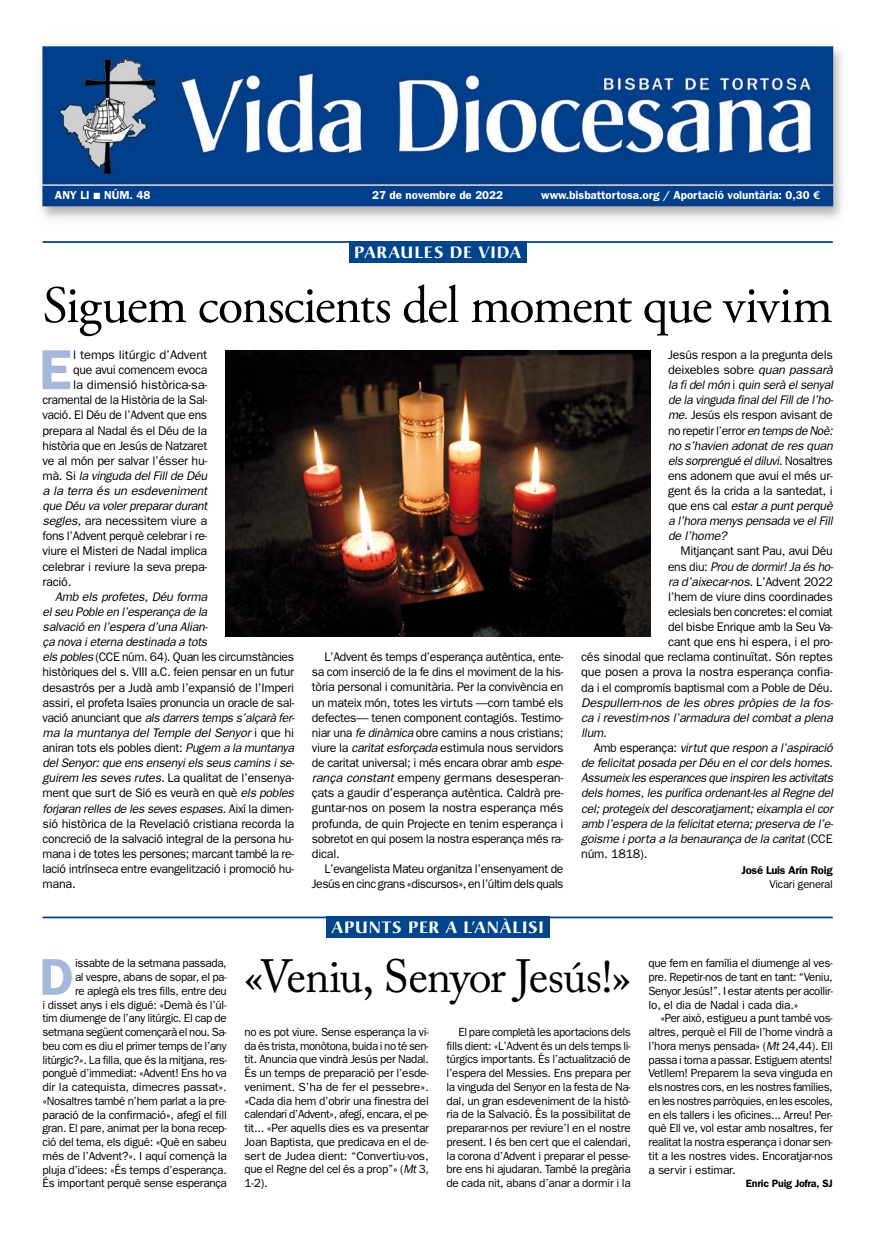
<style>
.page{position:relative;width:886px;height:1241px;background:#fff}
.page>*{position:absolute;margin:0;border:0;box-sizing:border-box;transform-origin:0 0}
.t1{font:600 56.5px "Franklin Gothic";color:#a5b8db}
.t2{font:52.5px "Adobe Garamond Pro";letter-spacing:-.025em;color:#000}
.t3{font:600 52px "Franklin Gothic";color:#a5b8db}
.t4{font:46.25px "Adobe Caslon Pro";letter-spacing:-.025em;color:#000}
.t5{font:700 16.25px "Christiana";letter-spacing:.05em;color:#fff}
.t6{font:12.5px/15.1px "Franklin Gothic";letter-spacing:-.025em;color:#000;text-align:right}
.t7{font:italic 12.5px/15.1px "Franklin Gothic";letter-spacing:-.02em;color:#000;text-align:justify}
.t8{font:11.88px/13.8px "Franklin Gothic";letter-spacing:-.025em;color:#000;text-align:justify}
.t9{font:600 11.5px "Franklin Gothic";color:#fff}
.t10{font:600 11.25px "Franklin Gothic";letter-spacing:-.02em;color:#000}
.t11{font:11.25px "Franklin Gothic";letter-spacing:-.02em;color:#000}
.t12{font:600 10.62px "Franklin Gothic";letter-spacing:-.02em;color:#000}
.s1{font-family:"European Pi Three";font-weight:400;font-size:9px}
.s2{font-family:"Euro Sans ITC";font-weight:700}
.s3{font-style:normal}
.s4{font-style:italic}
</style>
<div class="page">
<img style="left:38px;top:37px;width:804px;height:182px">
<div style="left:349px;top:241px;width:177px;height:21px;background:#00448a"></div>
<hr style="left:43px;top:241px;width:790px;height:2px;background:#00448a">
<div style="left:326px;top:916px;width:223px;height:21px;background:#00448a"></div>
<hr style="left:43px;top:916px;width:790px;height:2px;background:#00448a">
<img style="left:225px;top:350px;width:425px;height:286px">
<p class="t9" style="left:55px;top:188px;width:97px">ANY LI <span class="s1">L</span> NÚM. 48</p>
<p class="t9" style="left:372px;top:188px;width:132px">27 de novembre de 2022</p>
<p class="t9" style="left:541px;top:188px;width:281px">www.bisbattortosa.org / Aportació voluntària: 0,30 <span class="s2">E</span></p>
<h3 class="t5" style="left:354px;top:241px;width:168px">PARAULES DE VIDA</h3>
<h2 class="t2" style="left:43px;top:274px;width:792px">Siguem conscients del moment que vivim</h2>
<h1 class="t1" style="left:39px;top:336px;width:34px">E</h1>
<p class="t6" style="left:73px;top:347px;width:136px">l temps litúrgic d’Advent</p>
<p class="t6" style="left:73px;top:362px;width:136px">que avui comencem evoca</p>
<p class="t6" style="left:73px;top:377px;width:136px">la dimensió històrica-sa-</p>
<p class="t6" style="left:43px;top:392px;width:166px">cramental de la Història de la Sal-</p>
<p class="t6" style="left:43px;top:407px;width:166px">vació. El Déu de l’Advent que ens</p>
<p class="t6" style="left:43px;top:422px;width:166px">prepara al Nadal és el Déu de la</p>
<p class="t6" style="left:43px;top:437px;width:166px">història que en Jesús de Natzaret</p>
<p class="t6" style="left:43px;top:452px;width:166px">ve al món per salvar l’ésser hu-</p>
<p class="t7" style="left:43px;top:467px;width:166px"><span class="s3">mà. Si</span> la vinguda del Fill de Déu</p>
<p class="t7" style="left:43px;top:483px;width:166px">a la terra és un esdeveniment</p>
<p class="t7" style="left:43px;top:498px;width:166px">que Déu va voler preparar durant</p>
<p class="t6" style="left:43px;top:513px;width:166px"><span class="s4">segles,</span> ara necessitem viure a</p>
<p class="t6" style="left:43px;top:528px;width:166px">fons l’Advent perquè celebrar i re-</p>
<p class="t6" style="left:43px;top:543px;width:166px">viure el Misteri de Nadal implica</p>
<p class="t6" style="left:43px;top:558px;width:166px">celebrar i reviure la seva prepa-</p>
<p class="t6" style="left:43px;top:573px;width:31px">ració.</p>
<p class="t6" style="left:43px;top:588px;width:254px;text-align:left;text-indent:12px"><span class="s4">Amb els profetes, Déu forma<br>el seu Poble en l’esperança de la<br>salvació en l’espera d’una Alian-<br>ça nova i eterna destinada a tots<br>els pobles</span> (CCE núm. 64). Quan les circumstàncies històriques del s. VIII a.C. feien pensar en un futur desastrós per a Judà amb l’expansió de l’Imperi assiri, el profeta Isaïes pronuncia un oracle de sal&shy;vació anunciant que <span class="s4">als darrers temps s’alçarà fer&shy;ma la muntanya del Temple del Senyor</span> i que hi aniran tots els pobles dient: <span class="s4">Pugem a la muntanya del Senyor: que ens ensenyi els seus camins i se&shy;guirem les seves rutes.</span> La qualitat de l’ensenya&shy;ment que surt de Sió es veurà en què <span class="s4">els pobles forjaran relles de les seves espases.</span> Així la dimen&shy;sió històrica de la Revelació cristiana recorda la concreció de la salvació integral de la persona hu&shy;mana i de totes les persones; marcant també la re&shy;lació intrínseca entre evangelització i promoció hu&shy;mana.</p>
<p class="t6" style="left:312px;top:649px;width:254px;text-align:justify;text-indent:13px">L’Advent és temps d’esperança autèntica, ente&shy;sa com inserció de la fe dins el moviment de la his&shy;tòria personal i comunitària. Per la convivència en un mateix món, totes les virtuts —com també els defectes— tenen component contagiós. Testimo&shy;niar una <span class="s4">fe dinàmica</span> obre camins a nous cristians; viure la <span class="s4">caritat esforçada</span> estimula nous servidors de caritat universal; i més encara obrar amb <span class="s4">espe&shy;rança constant</span> empeny germans desesperan&shy;çats a gaudir d’esperança autèntica. Caldrà pre&shy;guntar-nos on posem la nostra esperança més profunda, de quin Projecte en tenim esperança i sobretot en qui posem la nostra esperança més ra&shy;dical.</p>
<p class="t6" style="left:312px;top:860px;width:253px">L’evangelista Mateu organitza l’ensenyament de<br>Jesús en cinc grans «discursos», en l’últim dels quals</p>
<h3 class="t5" style="left:332px;top:916px;width:214px">APUNTS PER A L’ANÀLISI</h3>
<p class="t7" style="left:668px;top:347px;width:167px"><span class="s3">Jesús respon a la pregunta dels deixebles sobre</span> quan passarà la fi del món <span class="s3">i</span> quin serà el senyal de la vinguda final del Fill de l’ho&shy;me<span class="s3">. Jesús els respon avisant de no repetir l’error</span> en temps de Noè: no s’havien adonat de res quan els sorprengué el diluvi<span class="s3">. Nosaltres ens adonem que avui el més ur&shy;gent és la crida a la santedat, i que ens cal</span> estar a punt perquè a l’hora menys pensada ve el Fill de l’home?</p>
<p class="t6" style="left:581px;top:543px;width:254px">Mitjançant sant Pau, avui Déu<br>ens diu: <span class="s4">Prou de dormir! Ja és ho-<br>ra d’aixecar-nos.</span> L’Advent 2022<br>l’hem de viure dins coordinades<br>eclesials ben concretes: el comiat<br>del bisbe Enrique amb la Seu Va-<br>cant que ens hi espera, i el pro-<br>cés sinodal que reclama continuïtat. Són reptes que posen a prova la nostra esperança confia&shy;da i el compromís baptismal com a Poble de Déu.</p>
<p class="t7" style="left:581px;top:694px;width:254px">Despullem-nos de les obres pròpies de la fos&shy;ca i revestim-nos l’armadura del combat a plena llum<span class="s3">.</span></p>
<p class="t7" style="left:581px;top:740px;width:254px;text-indent:13px"><span class="s3">Amb esperança:</span> virtut que respon a l’aspiració de felicitat posada per Déu en el cor dels homes.<br>Assumeix les esperances que inspiren les activitats dels homes, les purifica ordenant-les al Regne del cel; protegeix del descoratjament; eixampla el cor amb l’espera de la felicitat eterna; preserva de l’e&shy;goisme i porta a la benaurança de la caritat <span class="s3">(CCE núm. 1818).</span></p>
<p class="t10" style="left:741px;top:863px;width:93px">José Luis Arín Roig</p>
<p class="t11" style="left:769px;top:877px;width:65px">Vicari general</p>
<h3 class="t3" style="left:39px;top:946px;width:36px">D</h3>
<p class="t8" style="left:43px;top:955px;width:186px;text-align:right">issabte de la setmana passada,<br>al vespre, abans de sopar, el pa-<br>re aplegà els tres fills, entre deu<br>i disset anys i els digué: «Demà és l’úl&shy;tim diumenge de l’any litúrgic. El cap de setmana següent començarà el nou. Sa&shy;beu com es diu el primer temps de l’any litúrgic?». La filla, que és la mitjana, res&shy;pongué d’immediat: «Advent! Ens ho va dir la catequista, dimecres passat». «Nosaltres també n’hem parlat a la pre&shy;paració de la confirmació», afegí el fill gran. El pare, animat per la bona recep&shy;ció del tema, els digué: «Què en sabeu més de l’Advent?». I aquí començà la pluja d’idees: «És temps d’esperança.<br>És important perquè sense esperança</p>
<h3 class="t4" style="left:244px;top:948px;width:388px">«Veniu, Senyor Jesús!»</h3>
<p class="t8" style="left:244px;top:1024px;width:186px">no es pot viure. Sense esperança la vi&shy;da és trista, monòtona, buida i no té sen&shy;tit. Anuncia que vindrà Jesús per Nadal.<br>És un temps de preparació per l’esde&shy;veniment. S’ha de fer el pessebre». «Cada dia hem d’obrir una finestra del calendari d’Advent», afegí, encara, el pe&shy;tit... «Per aquells dies es va presentar Joan Baptista, que predicava en el de&shy;sert de Judea dient: “Convertiu-vos, que el Regne del cel és a prop”» (<span class="s4">Mt</span> 3, 1-2).</p>
<p class="t8" style="left:446px;top:1024px;width:186px;text-indent:12px">El pare completà les aportacions dels fills dient: «L’Advent és un dels temps li&shy;túrgics importants. És l’actualització de l’espera del Messies. Ens prepara per la vinguda del Senyor en la festa de Na&shy;dal, un gran esdeveniment de la histò&shy;ria de la Salvació. És la possibilitat de preparar-nos per reviure’l en el nostre present. I és ben cert que el calendari, la corona d’Advent i preparar el pesse&shy;bre ens hi ajudaran. També la pregària de cada nit, abans d’anar a dormir i la</p>
<p class="t8" style="left:648px;top:955px;width:186px">que fem en família el diumenge al ves&shy;pre. Repetir-nos de tant en tant: “Veniu, Senyor Jesús!”. I estar atents per acollir&shy;lo, el dia de Nadal i cada dia.»</p>
<p class="t8" style="left:648px;top:1010px;width:186px;text-indent:12px">«Per això, estigueu a punt també vos&shy;altres, perquè el Fill de l’home vindrà a l’hora menys pensada» (<span class="s4">Mt</span> 24,44). Ell passa i torna a passar. Estiguem atents!<br>Vetllem! Preparem la seva vinguda en els nostres cors, en les nostres famílies, en les nostres parròquies, en les escoles, en els tallers i les oficines... Arreu! Per&shy;què Ell ve, vol estar amb nosaltres, fer realitat la nostra esperança i donar sen&shy;tit a les nostres vides. Encoratjar-nos a servir i estimar.</p>
<p class="t12" style="left:746px;top:1177px;width:88px">Enric Puig Jofra, SJ</p>
</div>
